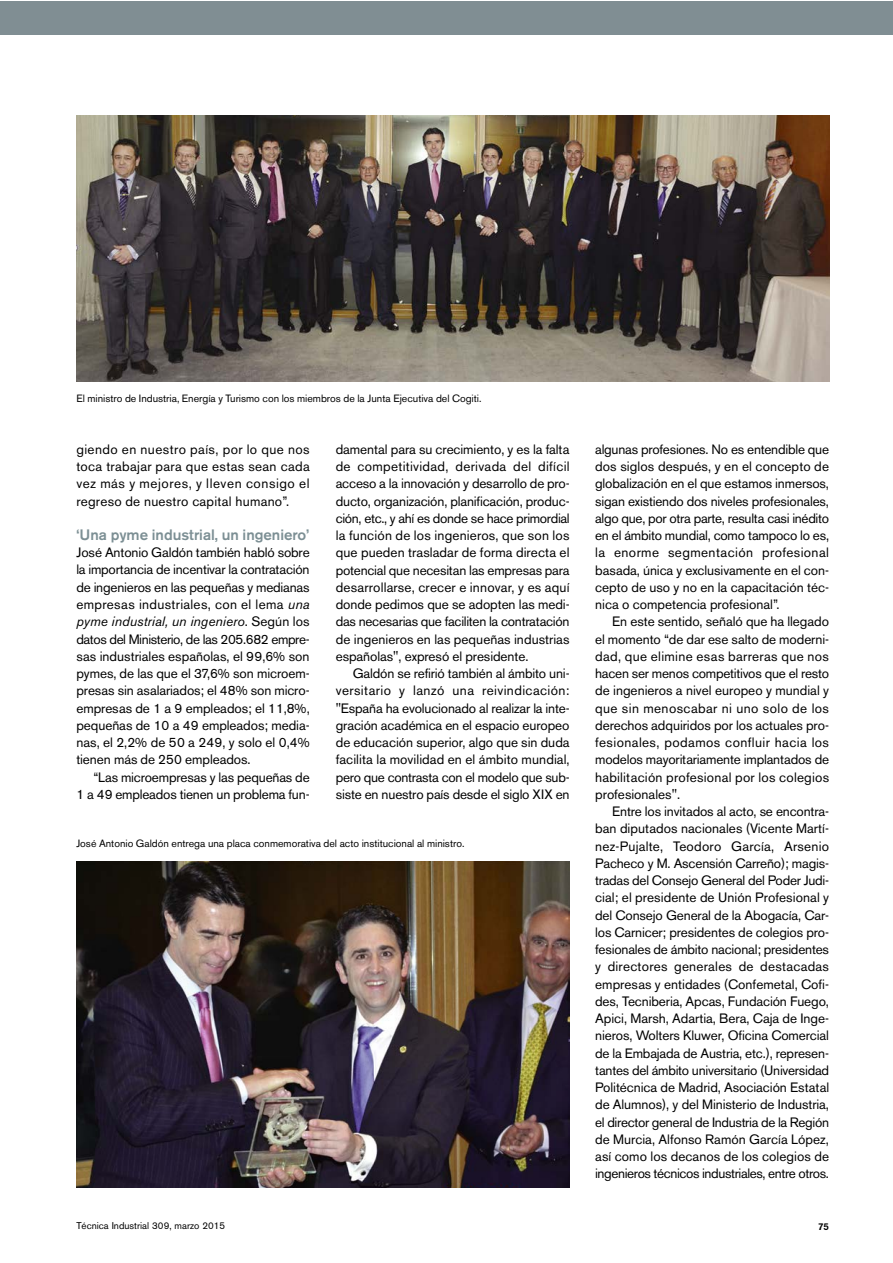
<style>
.page{position:relative;width:893px;height:1263px;background:#fff}
.page>*{position:absolute;margin:0;border:0;box-sizing:border-box;transform-origin:0 0}
.t1{font:500 15px "Akzidenz Grotesk BE";color:#7c8f94}
.t2{font:13.5px/17.2px "Akzidenz Grotesk BE";letter-spacing:-.005em;color:#000;text-align:justify}
.t3{font:10.5px "Akzidenz Grotesk BE";color:#000}
.t4{font:9.75px "Akzidenz Grotesk BE";color:#000}
.t5{font:500 9.75px "Akzidenz Grotesk BE";color:#000}
.s1{font-style:italic}
</style>
<div class="page">
<div style="left:0;top:1px;width:892px;height:34px;background:#808e93"></div>
<img style="left:76px;top:116px;width:753px;height:266px">
<img style="left:76px;top:862px;width:494px;height:325px">
<p class="t3" style="left:76px;top:394px;width:407px">El ministro de Industria, Energía y Turismo con los miembros de la Junta Ejecutiva del Cogiti.</p>
<p class="t2" style="left:76px;top:442px;width:235px">giendo en nuestro país, por lo que nos toca trabajar para que estas sean cada vez más y mejores, y lleven consigo el regreso de nuestro capital humano”.</p>
<p class="t1" style="left:76px;top:529px;width:234px">‘Una pyme industrial, un ingeniero’</p>
<p class="t2" style="left:76px;top:545px;width:235px">José Antonio Galdón también habló sobre la importancia de incentivar la contratación de ingenieros en las pequeñas y medianas empresas industriales, con el lema <span class="s1">una pyme industrial, un ingeniero</span>. Según los datos del Ministerio, de las 205.682 empre&shy;sas industriales españolas, el 99,6% son pymes, de las que el 37,6% son microem&shy;presas sin asalariados; el 48% son micro&shy;empresas de 1 a 9 empleados; el 11,8%, pequeñas de 10 a 49 empleados; media&shy;nas, el 2,2% de 50 a 249, y solo el 0,4% tienen más de 250 empleados.</p>
<p class="t2" style="left:76px;top:770px;width:235px;text-align:right">“Las microempresas y las pequeñas de<br>1 a 49 empleados tienen un problema fun-</p>
<p class="t2" style="left:336px;top:442px;width:235px">damental para su crecimiento, y es la falta de competitividad, derivada del difícil acceso a la innovación y desarrollo de pro&shy;ducto, organización, planificación, produc&shy;ción, etc., y ahí es donde se hace primordial la función de los ingenieros, que son los que pueden trasladar de forma directa el potencial que necesitan las empresas para desarrollarse, crecer e innovar, y es aquí donde pedimos que se adopten las medi&shy;das necesarias que faciliten la contratación de ingenieros en las pequeñas industrias españolas", expresó el presidente.</p>
<p class="t2" style="left:336px;top:666px;width:235px;text-indent:17px">Galdón se refirió también al ámbito uni&shy;versitario y lanzó una reivindicación: "España ha evolucionado al realizar la inte&shy;gración académica en el espacio europeo de educación superior, algo que sin duda facilita la movilidad en el ámbito mundial, pero que contrasta con el modelo que sub&shy;siste en nuestro país desde el siglo XIX en</p>
<p class="t3" style="left:76px;top:840px;width:390px">José Antonio Galdón entrega una placa conmemorativa del acto institucional al ministro.</p>
<p class="t2" style="left:595px;top:442px;width:235px">algunas profesiones. No es entendible que dos siglos después, y en el concepto de globalización en el que estamos inmersos, sigan existiendo dos niveles profesionales, algo que, por otra parte, resulta casi inédito en el ámbito mundial, como tampoco lo es, la enorme segmentación profesional basada, única y exclusivamente en el con&shy;cepto de uso y no en la capacitación téc&shy;nica o competencia profesional”.</p>
<p class="t2" style="left:595px;top:614px;width:235px;text-indent:17px">En este sentido, señaló que ha llegado el momento “de dar ese salto de moderni&shy;dad, que elimine esas barreras que nos hacen ser menos competitivos que el resto de ingenieros a nivel europeo y mundial y que sin menoscabar ni uno solo de los derechos adquiridos por los actuales pro&shy;fesionales, podamos confluir hacia los modelos mayoritariamente implantados de habilitación profesional por los colegios profesionales".</p>
<p class="t2" style="left:595px;top:804px;width:235px;text-indent:17px">Entre los invitados al acto, se encontra&shy;ban diputados nacionales (Vicente Martí&shy;nez-Pujalte, Teodoro García, Arsenio Pacheco y M. Ascensión Carreño); magis&shy;tradas del Consejo General del Poder Judi&shy;cial; el presidente de Unión Profesional y del Consejo General de la Abogacía, Car&shy;los Carnicer; presidentes de colegios pro&shy;fesionales de ámbito nacional; presidentes y directores generales de destacadas empresas y entidades (Confemetal, Cofi&shy;des, Tecniberia, Apcas, Fundación Fuego, Apici, Marsh, Adartia, Bera, Caja de Inge&shy;nieros, Wolters Kluwer, Oficina Comercial de la Embajada de Austria, etc.), represen&shy;tantes del ámbito universitario (Universidad Politécnica de Madrid, Asociación Estatal de Alumnos), y del Ministerio de Industria, el director general de Industria de la Región de Murcia, Alfonso Ramón García López, así como los decanos de los colegios de ingenieros técnicos industriales, entre otros.</p>
<p class="t4" style="left:76px;top:1222px;width:150px">Técnica Industrial 309, marzo 2015</p>
<p class="t5" style="left:818px;top:1223px;width:12px">75</p>
</div>
